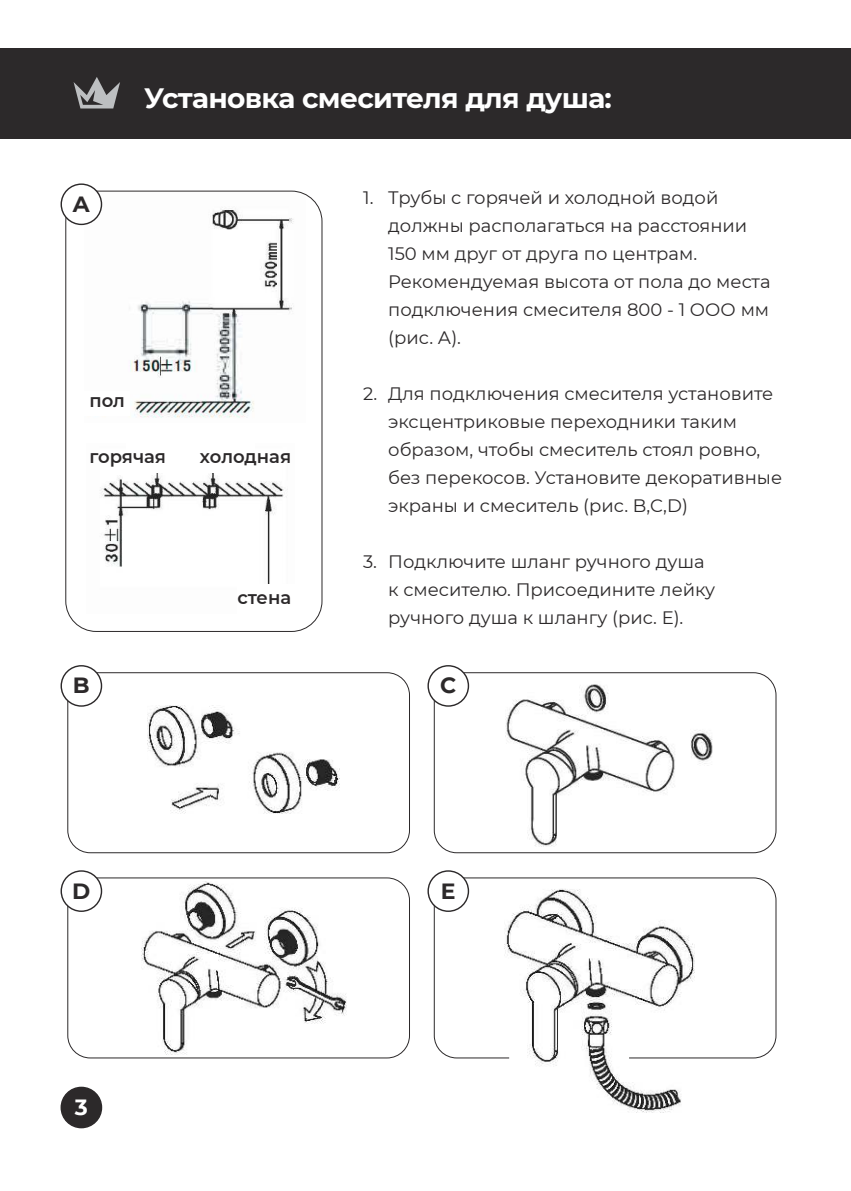
<style>
.page{position:relative;width:851px;height:1191px;background:#fff}
.page>*{position:absolute;margin:0;border:0;box-sizing:border-box;transform-origin:0 0}
.t1{font:700 28px "Montserrat";letter-spacing:-.025em;color:#fff}
.t2{font:700 22px "Montserrat";color:#2c292a}
.t3{font:700 22px "Montserrat";color:#fff}
.t4{font:18px/28px "Montserrat";color:#2c292a}
.t5{font:600 18px "Montserrat";color:#2c292a}
</style>
<div class="page">
<img style="left:86px;top:192px;width:219px;height:226px">
<img style="left:100px;top:473px;width:188px;height:111px">
<div style="left:0;top:49px;width:850px;height:90px;background:#2c292a"></div>
<svg style="left:74px;top:77px;width:46px;height:31px"></svg>
<div style="left:61px;top:1087px;width:40px;height:40px;background:#2c292a;border-radius:50%"></div>
<div style="left:61px;top:1086px;width:41px;height:42px;border:1px solid #2c292a;border-radius:50%"></div>
<div style="left:65px;top:191px;width:257px;height:441px;border:1px solid #2c292a;border-radius:30px"></div>
<div style="left:61px;top:184px;width:40px;height:40px;background:#fff;border-radius:50%"></div>
<div style="left:61px;top:183px;width:41px;height:42px;border:1px solid #2c292a;border-radius:50%"></div>
<img style="left:147px;top:706px;width:192px;height:107px">
<div style="left:67px;top:672px;width:343px;height:181px;border:1px solid #2c292a;border-radius:22px"></div>
<div style="left:61px;top:666px;width:40px;height:40px;background:#fff;border-radius:50%"></div>
<div style="left:61px;top:665px;width:41px;height:41px;border:1px solid #2c292a;border-radius:50%"></div>
<div style="left:433px;top:672px;width:343px;height:181px;border:1px solid #2c292a;border-radius:22px"></div>
<div style="left:428px;top:666px;width:40px;height:40px;background:#fff;border-radius:50%"></div>
<div style="left:427px;top:665px;width:42px;height:41px;border:1px solid #2c292a;border-radius:50%"></div>
<div style="left:67px;top:877px;width:343px;height:181px;border:1px solid #2c292a;border-radius:22px"></div>
<div style="left:61px;top:871px;width:40px;height:40px;background:#fff;border-radius:50%"></div>
<div style="left:61px;top:870px;width:41px;height:42px;border:1px solid #2c292a;border-radius:50%"></div>
<img style="left:505px;top:684px;width:208px;height:162px">
<img style="left:141px;top:881px;width:206px;height:173px">
<img style="left:504px;top:889px;width:190px;height:223px">
<div style="left:433px;top:877px;width:343px;height:181px;border:1px solid #2c292a;border-radius:22px"></div>
<div style="left:428px;top:871px;width:40px;height:40px;background:#fff;border-radius:50%"></div>
<div style="left:427px;top:870px;width:42px;height:42px;border:1px solid #2c292a;border-radius:50%"></div>
<div style="left:83px;top:391px;width:47px;height:24px;background:#fff"></div>
<h1 class="t1" style="left:144px;top:78px;width:469px">Установка смесителя для душа:</h1>
<p class="t2" style="left:73px;top:191px;width:18px">A</p>
<p class="t5" style="left:89px;top:387px;width:37px">пол</p>
<p class="t5" style="left:89px;top:443px;width:78px">горячая</p>
<p class="t5" style="left:200px;top:443px;width:93px">холодная</p>
<p class="t5" style="left:237px;top:585px;width:55px">стена</p>
<p class="t4" style="left:388px;top:183px;width:384px;text-indent:-25px">1. Трубы с горячей и холодной водой должны располагаться на расстоянии<br>150 мм друг от друга по центрам.<br>Рекомендуемая высота от пола до места подключения смесителя 800 - 1 ООО мм (рис. А).</p>
<p class="t4" style="left:388px;top:379px;width:395px;text-indent:-25px">2. Для подключения смесителя установите эксцентриковые переходники таким образом, чтобы смеситель стоял ровно, без перекосов. Установите декоративные экраны и смеситель (рис. B,C,D)</p>
<p class="t4" style="left:388px;top:547px;width:328px;text-indent:-25px">3. Подключите шланг ручного душа к смесителю. Присоедините лейку ручного душа к шлангу (рис. Е).</p>
<p class="t2" style="left:73px;top:673px;width:18px">B</p>
<p class="t2" style="left:440px;top:673px;width:18px">C</p>
<p class="t2" style="left:72px;top:878px;width:20px">D</p>
<p class="t2" style="left:441px;top:878px;width:16px">E</p>
<p class="t3" style="left:75px;top:1094px;width:15px">3</p>
</div>
